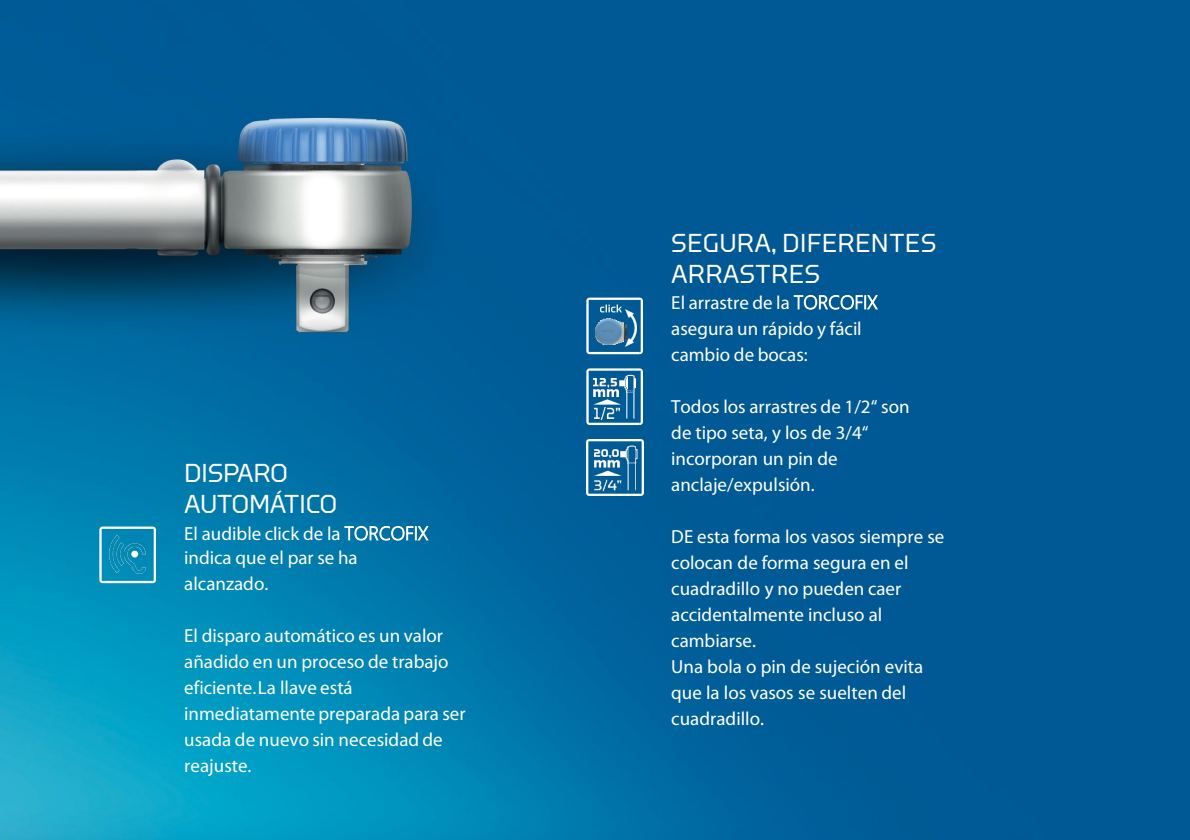
<style>
.page{position:relative;width:1190px;height:840px;background:#fff}
.page>*{position:absolute;margin:0;border:0;box-sizing:border-box;transform-origin:0 0}
.t1{font:26px/31.2px "GEDORE Type";color:#fff}
.t2{font:26px/31.2px "GEDORE Type";letter-spacing:-.02em;color:#fff}
.t3{font:19px/26px "Myriad Pro";color:#fff}
.s1{font-family:"Segoe UI";font-weight:300}
</style>
<div class="page">
<img style="left:0;top:0;width:1190px;height:839px">
<svg style="left:99px;top:527px;width:57px;height:56px"></svg>
<img style="left:110px;top:536px;width:35px;height:38px">
<svg style="left:586px;top:368px;width:57px;height:57px"></svg>
<svg style="left:586px;top:298px;width:57px;height:56px"></svg>
<img style="left:595px;top:318px;width:30px;height:26px">
<img style="left:625px;top:310px;width:11px;height:37px">
<img style="left:586px;top:439px;width:57px;height:57px">
<p class="t2" style="left:184px;top:457px;width:155px">DISPARO<br>AUTOMÁTICO</p>
<p class="t3" style="left:184px;top:520px;width:246px">El audible click de la <span class="s1">TORCOFIX</span></p>
<p class="t3" style="left:184px;top:544px;width:175px">indica que el par se ha alcanzado.</p>
<p class="t3" style="left:184px;top:622px;width:283px">El disparo automático es un valor añadido en un proceso de trabajo eficiente.La llave está inmediatamente preparada para ser usada de nuevo sin necesidad de reajuste.</p>
<h2 class="t1" style="left:671px;top:227px;width:267px">SEGURA, DIFERENTES<br>ARRASTRES</h2>
<p class="t3" style="left:671px;top:289px;width:208px">El arrastre de la <span class="s1">TORCOFIX </span>asegura un rápido y fácil cambio de bocas:</p>
<p class="t3" style="left:671px;top:393px;width:240px">Todos los arrastres de 1/2“ son de tipo seta, y los de 3/4“ incorporan un pin de anclaje/expulsión.</p>
<p class="t3" style="left:671px;top:523px;width:274px">DE esta forma los vasos siempre se colocan de forma segura en el cuadradillo y no pueden caer accidentalmente incluso al cambiarse.</p>
<p class="t3" style="left:671px;top:653px;width:253px">Una bola o pin de sujeción evita que la los vasos se suelten del cuadradillo.</p>
</div>
